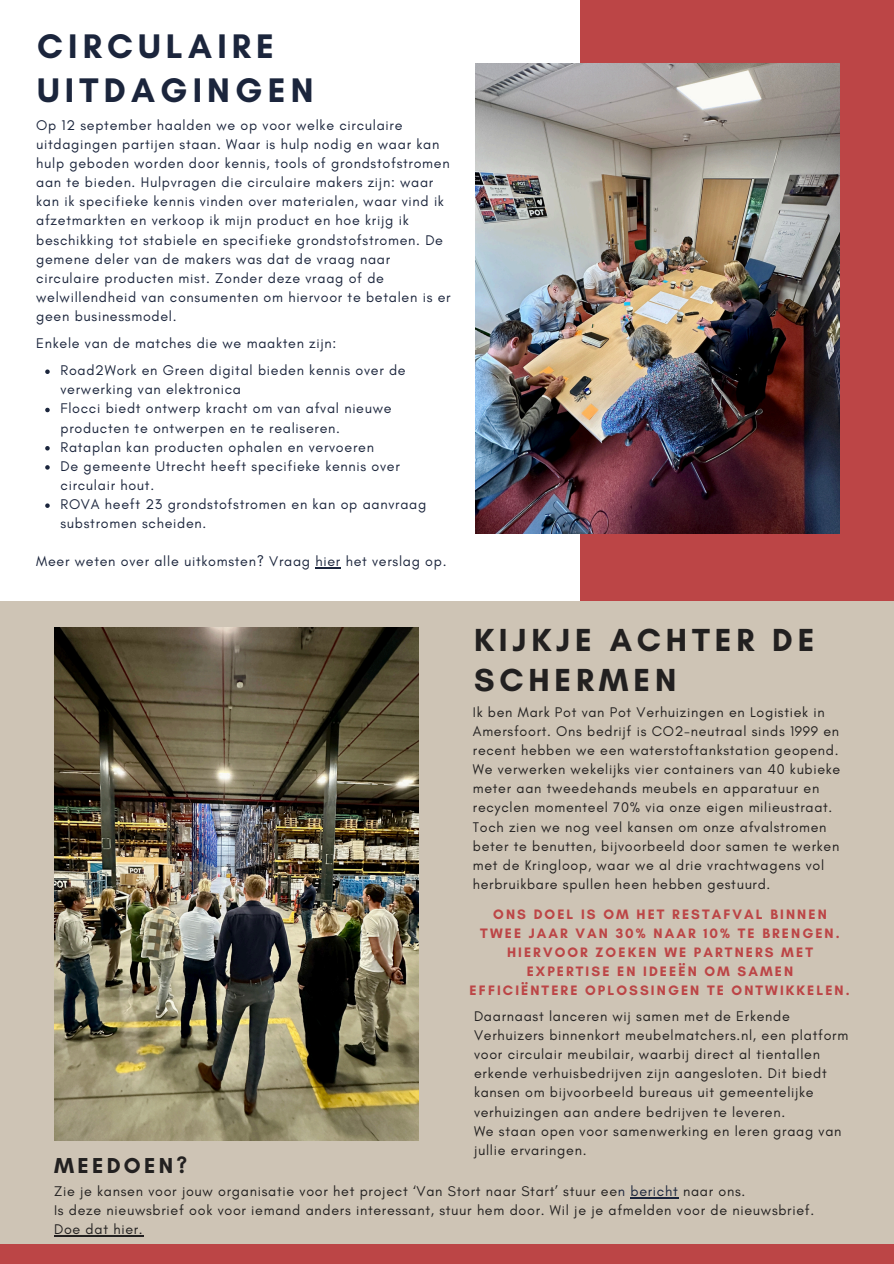
<style>
.page{position:relative;width:894px;height:1264px;background:#fff}
.page>*{position:absolute;margin:0;border:0;box-sizing:border-box;transform-origin:0 0}
.t1{font:700 34.8px/43.8px "Glacial Indifference";letter-spacing:.15em;color:#1b253c}
.t2{font:700 32.55px/40.5px "Glacial Indifference";letter-spacing:.15em;color:#222020}
.t3{font:700 22.05px "Glacial Indifference";letter-spacing:.15em;color:#222020}
.t4{font:14.25px/19.2px "Glacial Indifference";letter-spacing:.05em;color:#222020}
.t5{font:14.25px/19.2px "Glacial Indifference";letter-spacing:.05em;color:#1b253c}
.t6{font:700 13.95px/19.2px "Glacial Indifference";letter-spacing:.15em;color:#bc4546;text-align:center}
.s1{color:#1b253c}
</style>
<div class="page">
<div style="left:580px;top:0;width:313px;height:608px;background:#bc4546"></div>
<div style="left:0;top:601px;width:893px;height:662px;background:#cec4b5"></div>
<div style="left:0;top:1244px;width:893px;height:19px;background:#bc4546"></div>
<img style="left:475px;top:63px;width:364px;height:470px">
<svg style="left:45px;top:369px;width:5px;height:5px"></svg>
<svg style="left:45px;top:408px;width:5px;height:4px"></svg>
<svg style="left:45px;top:446px;width:5px;height:4px"></svg>
<svg style="left:45px;top:465px;width:5px;height:4px"></svg>
<svg style="left:45px;top:503px;width:5px;height:5px"></svg>
<svg style="left:315px;top:567px;width:26px;height:1px"></svg>
<img style="left:54px;top:627px;width:364px;height:513px">
<hr style="left:630px;top:1196px;width:48px;height:1px;background:#1b253c">
<hr style="left:54px;top:1235px;width:89px;height:1px;background:#222020">
<p class="t1" style="left:37px;top:24px;width:278px">CIRCULAIRE<br>UITDAGINGEN</p>
<h1 class="t5" style="left:36px;top:115px;width:416px">Op 12 september haalden we op voor welke circulaire uitdagingen partijen staan. Waar is hulp nodig en waar kan hulp geboden worden door kennis, tools of grondstofstromen aan te bieden. Hulpvragen die circulaire makers zijn: waar kan ik specifieke kennis vinden over materialen, waar vind ik afzetmarkten en verkoop ik mijn product en hoe krijg ik beschikking tot stabiele en specifieke grondstofstromen. De gemene deler van de makers was dat de vraag naar circulaire producten mist. Zonder deze vraag of de welwillendheid van consumenten om hiervoor te betalen is er geen businessmodel.</h1>
<p class="t5" style="left:36px;top:333px;width:301px">Enkele van de matches die we maakten zijn:</p>
<p class="t5" style="left:60px;top:360px;width:346px">Road2Work en Green digital bieden kennis over de verwerking van elektronica</p>
<p class="t5" style="left:60px;top:399px;width:332px">Flocci biedt ontwerp kracht om van afval nieuwe producten te ontwerpen en te realiseren.</p>
<p class="t5" style="left:60px;top:437px;width:315px">Rataplan kan producten ophalen en vervoeren</p>
<p class="t5" style="left:60px;top:456px;width:341px">De gemeente Utrecht heeft specifieke kennis over circulair hout.</p>
<p class="t5" style="left:60px;top:494px;width:367px">ROVA heeft 23 grondstofstromen en kan op aanvraag substromen scheiden.</p>
<p class="t5" style="left:36px;top:552px;width:412px">Meer weten over alle uitkomsten? Vraag hier het verslag op.</p>
<p class="t2" style="left:474px;top:619px;width:342px">KIJKJE ACHTER DE<br>SCHERMEN</p>
<p class="t4" style="left:472px;top:702px;width:367px">Ik ben Mark Pot van Pot Verhuizingen en Logistiek in<br>Amersfoort. Ons bedrijf is CO2-neutraal sinds 1999 en recent hebben we een waterstoftankstation geopend.</p>
<h2 class="t4" style="left:472px;top:759px;width:369px">We verwerken wekelijks vier containers van 40 kubieke meter aan tweedehands meubels en apparatuur en recyclen momenteel 70% via onze eigen milieustraat.<br>Toch zien we nog veel kansen om onze afvalstromen beter te benutten, bijvoorbeeld door samen te werken met de Kringloop, waar we al drie vrachtwagens vol herbruikbare spullen heen hebben gestuurd.</h2>
<h1 class="t6" style="left:469px;top:904px;width:381px">ONS DOEL IS OM HET RESTAFVAL BINNEN<br>TWEE JAAR VAN 30% NAAR 10% TE BRENGEN.<br>HIERVOOR ZOEKEN WE PARTNERS MET EXPERTISE EN IDEEËN OM SAMEN<br>EFFICIËNTERE OPLOSSINGEN TE ONTWIKKELEN.</h1>
<p class="t4" style="left:474px;top:1006px;width:376px">Daarnaast lanceren wij samen met de Erkende Verhuizers binnenkort meubelmatchers.nl, een platform voor circulair meubilair, waarbij direct al tientallen erkende verhuisbedrijven zijn aangesloten. Dit biedt kansen om bijvoorbeeld bureaus uit gemeentelijke verhuizingen aan andere bedrijven te leveren.</p>
<p class="t4" style="left:474px;top:1121px;width:369px">We staan open voor samenwerking en leren graag van jullie ervaringen.</p>
<h3 class="t3" style="left:54px;top:1152px;width:135px">MEEDOEN?</h3>
<p class="t4" style="left:54px;top:1181px;width:692px">Zie je kansen voor jouw organisatie voor het project ‘Van Stort naar Start’ stuur ee<span class="s1">n bericht</span> naar ons.</p>
<p class="t4" style="left:54px;top:1200px;width:761px">Is deze nieuwsbrief ook voor iemand anders interessant, stuur hem door. Wil je je afmelden voor de nieuwsbrief.</p>
<p class="t4" style="left:54px;top:1219px;width:90px">Doe dat hier.</p>
</div>
